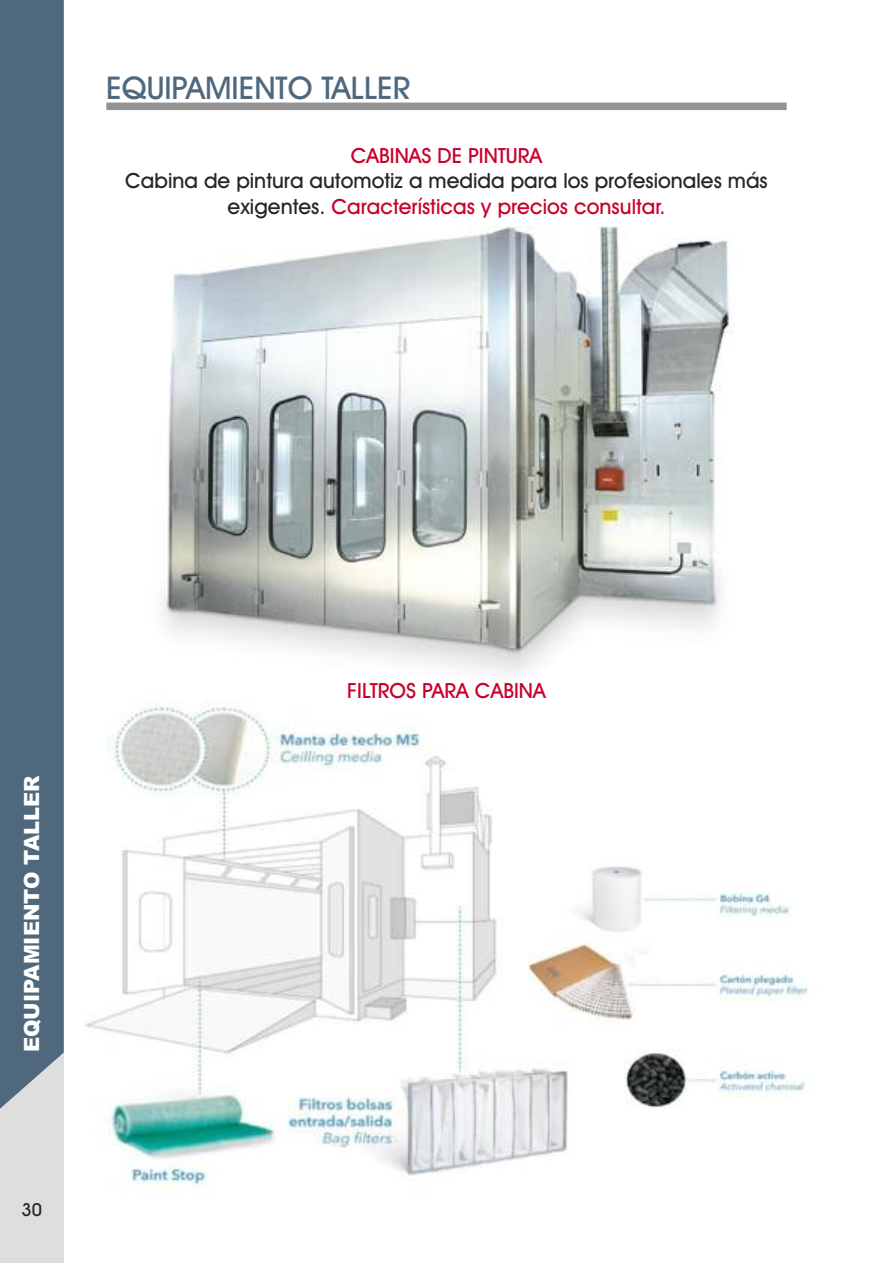
<style>
.page{position:relative;width:893px;height:1263px;background:#fff}
.page>*{position:absolute;margin:0;border:0;box-sizing:border-box;transform-origin:0 0}
.t1{font:500 31.5px "Avant Garde IT Cby BT";color:#50687d}
.t2{font:500 21px/25.2px "Avant Garde IT Cby BT";color:#272627;text-align:center}
.t3{font:500 21px "Avant Garde IT Cby BT";color:#c8002e}
.t4{font:900 21px "Arial";color:#fff}
.t5{font:500 18px "Avant Garde IT Cby BT";color:#272627}
.s1{color:#c8002e}
</style>
<div class="page">
<img style="left:85px;top:704px;width:723px;height:484px">
<div style="left:0;top:0;width:64px;height:1263px;background:#dfdedf"></div>
<div style="left:106px;top:103px;width:681px;height:7px;background:#939393"></div>
<hr style="left:106px;top:526px;width:681px;height:1px;background:#939393">
<hr style="left:106px;top:316px;width:681px;height:1px;background:#939393">
<div style="left:0;top:0;width:64px;height:1109px;background:#50687d"></div>
<div style="left:106px;top:151px;width:680px;height:532px;background:#fff"></div>
<img style="left:160px;top:226px;width:571px;height:450px">
<h1 class="t1" style="left:106px;top:69px;width:306px">EQUIPAMIENTO TALLER</h1>
<p class="t3" style="left:351px;top:144px;width:193px">CABINAS DE PINTURA</p>
<p class="t2" style="left:125px;top:168px;width:644px">Cabina de pintura automotiz a medida para los profesionales más exigentes. <span class="s1">Características y precios consultar.</span></p>
<p class="t4" style="left:20px;top:1052px;width:279px;rotate:-90deg">EQUIPAMIENTO TALLER</p>
<p class="t5" style="left:22px;top:1199px;width:22px">30</p>
<p class="t3" style="left:347px;top:678px;width:200px">FILTROS PARA CABINA</p>
</div>
